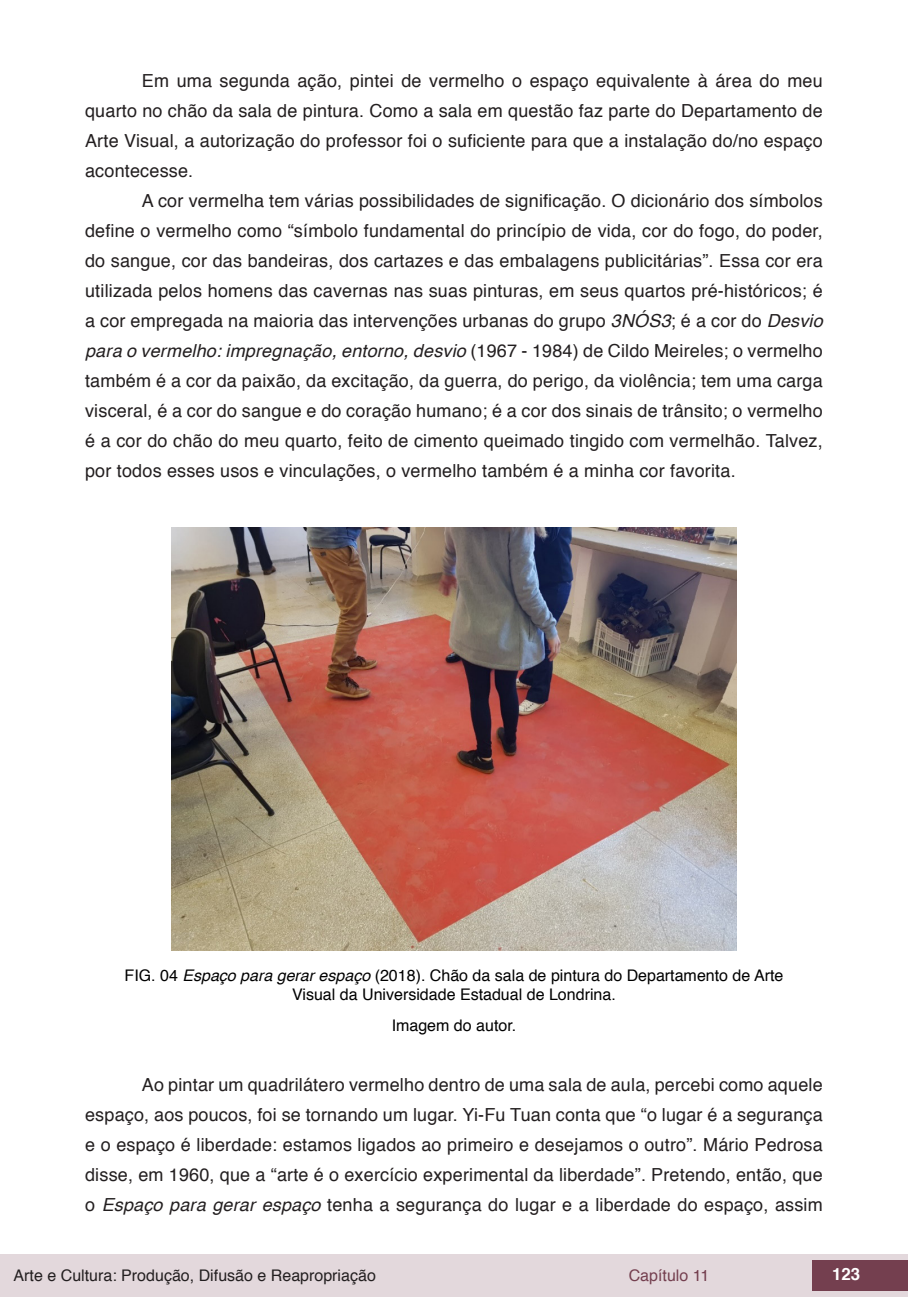
<style>
.page{position:relative;width:908px;height:1304px;background:#fff}
.page>*{position:absolute;margin:0;border:0;box-sizing:border-box;transform-origin:0 0}
.txt{font:18px/30px "Helvetica";letter-spacing:.01em;color:#231f20;text-align:justify}
.t1{font:700 16.8px "Helvetica";color:#fff}
.imagens_graf_tab{font:16px/19.2px "Helvetica";color:#000;text-align:center}
.t2{font:16px "Helvetica";color:#231f20}
.t3{font:16px "Helvetica";color:#743f4f}
.s1{font-style:italic}
</style>
<div class="page">
<div style="left:0;top:1254px;width:906px;height:43px;background:#e3d8dc"></div>
<div style="left:812px;top:1261px;width:95px;height:30px;background:#743f4f"></div>
<img style="left:172px;top:527px;width:563px;height:423px">
<p class="txt" style="left:85px;top:66px;width:738px;text-indent:57px">Em uma segunda ação, pintei de vermelho o espaço equivalente à área do meu quarto no chão da sala de pintura. Como a sala em questão faz parte do Departamento de Arte Visual, a autorização do professor foi o suficiente para que a instalação do/no espaço acontecesse.</p>
<p class="txt" style="left:85px;top:186px;width:739px;text-indent:57px">A cor vermelha tem várias possibilidades de significação. O dicionário dos símbolos define o vermelho como “símbolo fundamental do princípio de vida, cor do fogo, do poder, do sangue, cor das bandeiras, dos cartazes e das embalagens publicitárias”. Essa cor era utilizada pelos homens das cavernas nas suas pinturas, em seus quartos pré-históricos; é a cor empregada na maioria das intervenções urbanas do grupo <span class="s1">3NÓS3</span>; é a cor do <span class="s1">Desvio para o vermelho: impregnação, entorno, desvio</span> (1967 - 1984) de Cildo Meireles; o vermelho também é a cor da paixão, da excitação, da guerra, do perigo, da violência; tem uma carga visceral, é a cor do sangue e do coração humano; é a cor dos sinais de trânsito; o vermelho é a cor do chão do meu quarto, feito de cimento queimado tingido com vermelhão. Talvez, por todos esses usos e vinculações, o vermelho também é a minha cor favorita.</p>
<p class="imagens_graf_tab" style="left:124px;top:966px;width:660px">FIG. 04 <span class="s1">Espaço para gerar espaço</span> (2018). Chão da sala de pintura do Departamento de Arte<br>Visual da Universidade Estadual de Londrina.</p>
<p class="imagens_graf_tab" style="left:391px;top:1016px;width:126px">Imagem do autor.</p>
<p class="txt" style="left:85px;top:1070px;width:738px;text-indent:57px">Ao pintar um quadrilátero vermelho dentro de uma sala de aula, percebi como aquele espaço, aos poucos, foi se tornando um lugar. Yi-Fu Tuan conta que “o lugar é a segurança e o espaço é liberdade: estamos ligados ao primeiro e desejamos o outro”. Mário Pedrosa disse, em 1960, que a “arte é o exercício experimental da liberdade”. Pretendo, então, que o <span class="s1">Espaço para gerar espaço</span> tenha a segurança do lugar e a liberdade do espaço, assim</p>
<p class="t2" style="left:14px;top:1263px;width:363px">Arte e Cultura: Produção, Difusão e Reapropriação</p>
<p class="t3" style="left:628px;top:1263px;width:82px">Capítulo 11</p>
<p class="t1" style="left:831px;top:1261px;width:30px">123</p>
</div>
